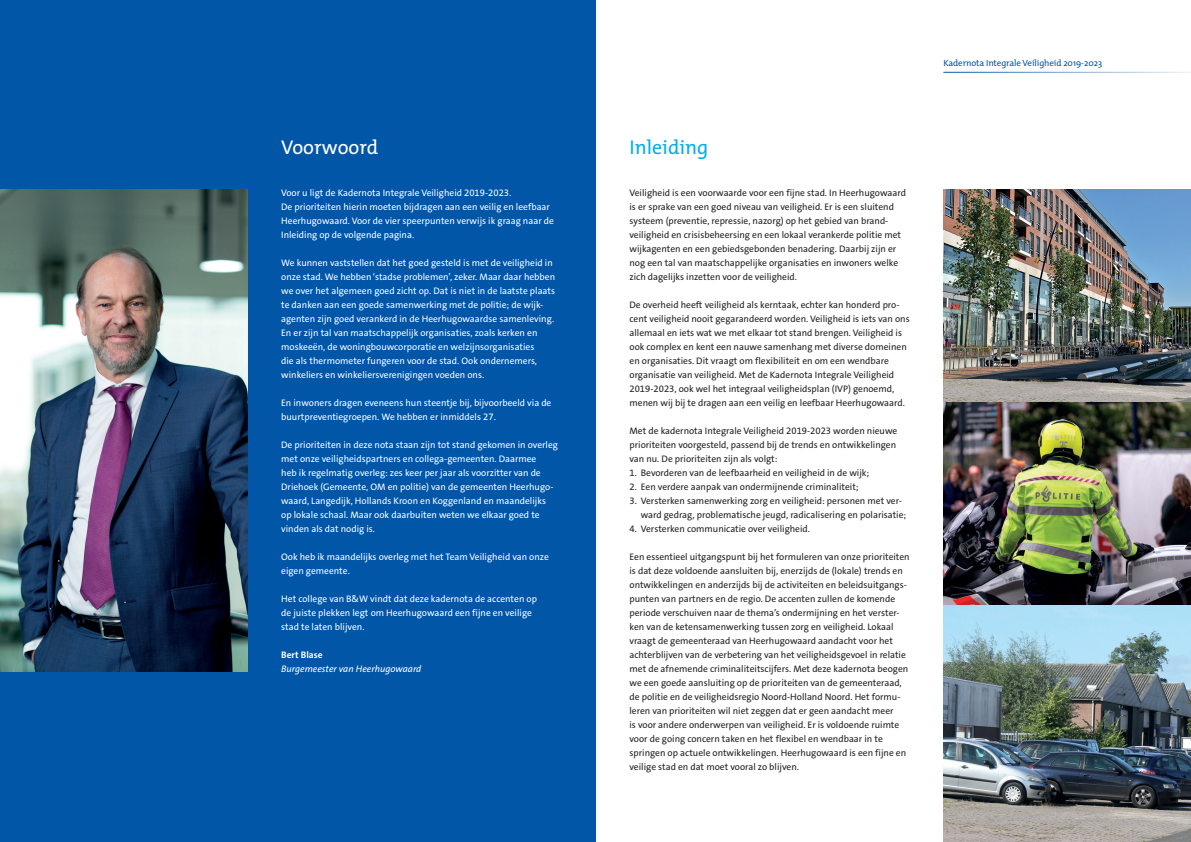
<style>
.page{position:relative;width:1191px;height:842px;background:#fff}
.page>*{position:absolute;margin:0;border:0;box-sizing:border-box;transform-origin:0 0}
.t1{font:20px "The Mix";color:#fff}
.t2{font:20px "The Mix";color:#00aeef}
.t3{font:9.5px/14px "The Sans T";color:#231f20}
.t4{font:9.5px/14px "The Sans T";color:#fff}
.t5{font:italic 9.5px "The Sans T";color:#fff}
.t6{font:700 9.5px "The Sans T";color:#fff}
.t7{font:9px "The Mix";letter-spacing:-.01em;color:#0156a8}
</style>
<div class="page">
<div style="left:0;top:0;width:595px;height:842px;background:#0156a8"></div>
<img style="left:0;top:190px;width:248px;height:482px">
<img style="left:943px;top:379px;width:248px;height:24px">
<img style="left:943px;top:604px;width:248px;height:238px">
<hr style="left:943px;top:72px;width:248px;height:1px;background:#0156a8">
<img style="left:943px;top:403px;width:248px;height:201px">
<img style="left:943px;top:190px;width:248px;height:189px">
<h1 class="t1" style="left:281px;top:131px;width:99px">Voorwoord</h1>
<h1 class="t2" style="left:629px;top:131px;width:80px">Inleiding</h1>
<p class="t4" style="left:281px;top:186px;width:274px">Voor u ligt de Kadernota Integrale Veiligheid 2019-2023.<br>De prioriteiten hierin moeten bijdragen aan een veilig en leefbaar Heerhugowaard. Voor de vier speerpunten verwijs ik graag naar de Inleiding op de volgende pagina.</p>
<p class="t4" style="left:281px;top:256px;width:275px">We kunnen vaststellen dat het goed gesteld is met de veiligheid in onze stad. We hebben ‘stadse problemen’, zeker. Maar daar hebben we over het algemeen goed zicht op. Dat is niet in de laatste plaats te danken aan een goede samenwerking met de politie; de wijk&shy;agenten zijn goed verankerd in de Heerhugowaardse samenleving.<br>En er zijn tal van maatschappelijk organisaties, zoals kerken en moskeeën, de woningbouwcorporatie en welzijnsorganisaties<br>die als thermometer fungeren voor de stad. Ook ondernemers, winkeliers en winkeliersverenigingen voeden ons.</p>
<p class="t4" style="left:281px;top:396px;width:272px">En inwoners dragen eveneens hun steentje bij, bijvoorbeeld via de buurtpreventiegroepen. We hebben er inmiddels 27.</p>
<p class="t4" style="left:281px;top:438px;width:278px">De prioriteiten in deze nota staan zijn tot stand gekomen in overleg met onze veiligheidspartners en collega-gemeenten. Daarmee<br>heb ik regelmatig overleg: zes keer per jaar als voorzitter van de Driehoek (Gemeente, OM en politie) van de gemeenten Heerhugo&shy;waard, Langedijk, Hollands Kroon en Koggenland en maandelijks op lokale schaal. Maar ook daarbuiten weten we elkaar goed te vinden als dat nodig is.</p>
<p class="t4" style="left:281px;top:550px;width:269px">Ook heb ik maandelijks overleg met het Team Veiligheid van onze eigen gemeente.</p>
<p class="t4" style="left:281px;top:592px;width:257px">Het college van B&amp;W vindt dat deze kadernota de accenten op de juiste plekken legt om Heerhugowaard een fijne en veilige stad te laten blijven.</p>
<p class="t6" style="left:281px;top:650px;width:43px">Bert Blase</p>
<p class="t5" style="left:281px;top:664px;width:142px">Burgemeester van Heerhugowaard</p>
<p class="t3" style="left:629px;top:186px;width:278px">Veiligheid is een voorwaarde voor een fijne stad. In Heerhugowaard is er sprake van een goed niveau van veiligheid. Er is een sluitend systeem (preventie, repressie, nazorg) op het gebied van brand&shy;veiligheid en crisisbeheersing en een lokaal verankerde politie met wijkagenten en een gebiedsgebonden benadering. Daarbij zijn er nog een tal van maatschappelijke organisaties en inwoners welke zich dagelijks inzetten voor de veiligheid.</p>
<p class="t3" style="left:629px;top:298px;width:282px">De overheid heeft veiligheid als kerntaak, echter kan honderd pro&shy;cent veiligheid nooit gegarandeerd worden. Veiligheid is iets van ons allemaal en iets wat we met elkaar tot stand brengen. Veiligheid is ook complex en kent een nauwe samenhang met diverse domeinen en organisaties. Dit vraagt om flexibiliteit en om een wendbare organisatie van veiligheid. Met de Kadernota Integrale Veiligheid 2019-2023, ook wel het integraal veiligheidsplan (IVP) genoemd, menen wij bij te dragen aan een veilig en leefbaar Heerhugowaard.</p>
<p class="t3" style="left:629px;top:424px;width:269px">Met de kadernota Integrale Veiligheid 2019-2023 worden nieuwe prioriteiten voorgesteld, passend bij de trends en ontwikkelingen van nu. De prioriteiten zijn als volgt:</p>
<p class="t3" style="left:629px;top:466px;width:241px">1. Bevorderen van de leefbaarheid en veiligheid in de wijk;</p>
<p class="t3" style="left:629px;top:480px;width:231px">2. Een verdere aanpak van ondermijnende criminaliteit;</p>
<p class="t3" style="left:641px;top:494px;width:267px;text-indent:-11px">3. Versterken samenwerking zorg en veiligheid: personen met ver&shy;ward gedrag, problematische jeugd, radicalisering en polarisatie;</p>
<p class="t3" style="left:629px;top:522px;width:182px">4. Versterken communicatie over veiligheid.</p>
<p class="t3" style="left:629px;top:550px;width:282px">Een essentieel uitgangspunt bij het formuleren van onze prioriteiten is dat deze voldoende aansluiten bij, enerzijds de (lokale) trends en ontwikkelingen en anderzijds bij de activiteiten en beleidsuitgangs&shy;punten van partners en de regio. De accenten zullen de komende periode verschuiven naar de thema’s ondermijning en het verster&shy;ken van de ketensamenwerking tussen zorg en veiligheid. Lokaal vraagt de gemeenteraad van Heerhugowaard aandacht voor het achterblijven van de verbetering van het veiligheidsgevoel in relatie met de afnemende criminaliteitscijfers. Met deze kadernota beogen we een goede aansluiting op de prioriteiten van de gemeenteraad, de politie en de veiligheidsregio Noord-Holland Noord. Het formu&shy;leren van prioriteiten wil niet zeggen dat er geen aandacht meer<br>is voor andere onderwerpen van veiligheid. Er is voldoende ruimte voor de going concern taken en het flexibel en wendbaar in te springen op actuele ontwikkelingen. Heerhugowaard is een fijne en veilige stad en dat moet vooral zo blijven.</p>
<p class="t7" style="left:943px;top:55px;width:160px">Kadernota Integrale Veiligheid 2019-2023</p>
</div>
